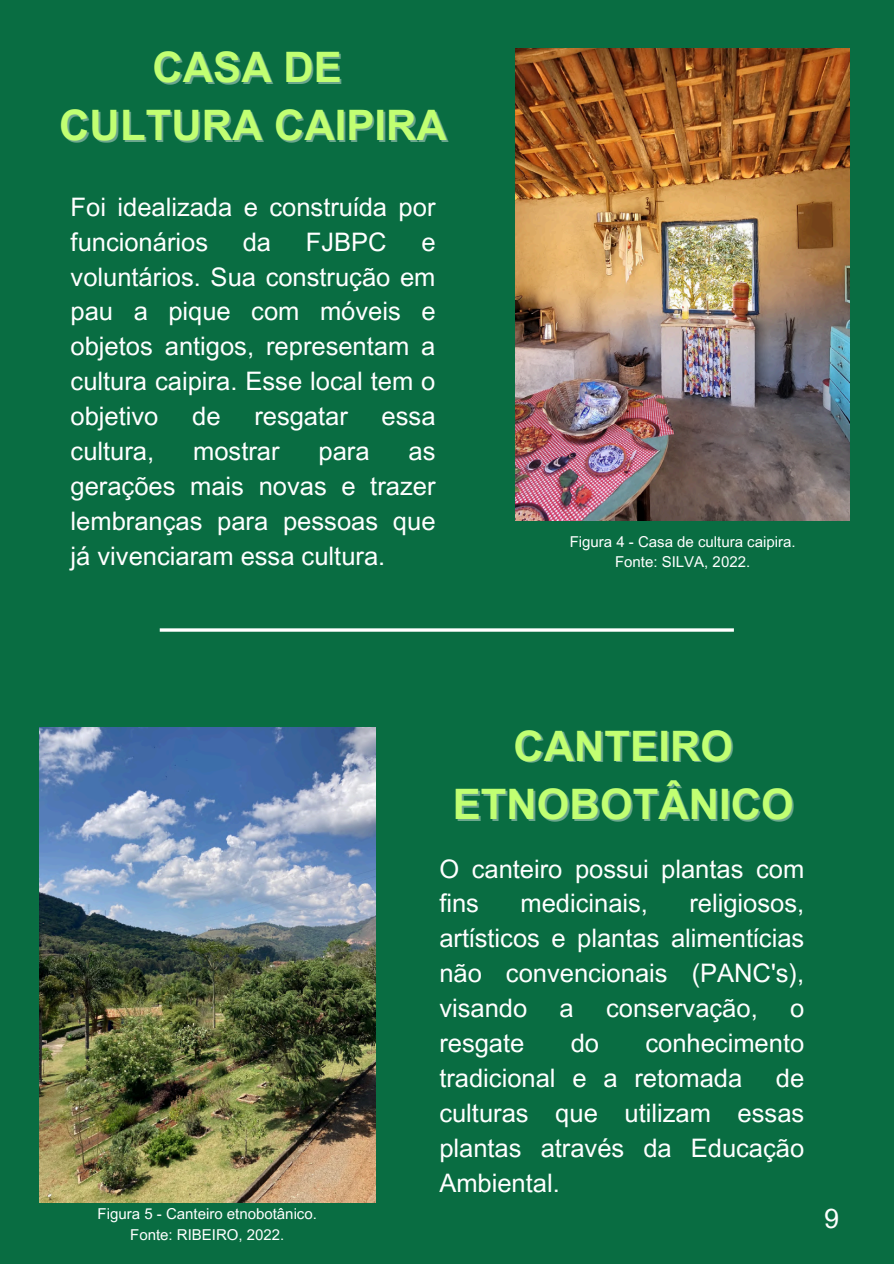
<style>
.page{position:relative;width:894px;height:1264px;background:#fff}
.page>*{position:absolute;margin:0;border:0;box-sizing:border-box;transform-origin:0 0}
.t1{font:700 42px "Arial MT Pro";color:#c1ff72}
.t2{font:27px "Arial MT Pro";color:#fff}
.t3{font:25.5px/34.8px "Arial MT Pro";color:#fff;text-align:justify}
.t4{font:15px "Arial MT Pro";color:#fff}
</style>
<div class="page">
<div style="left:0;top:0;width:893px;height:1263px;background:#096d42"></div>
<hr style="left:160px;top:628px;width:573px;height:3px;background:#fff">
<img style="left:515px;top:49px;width:333px;height:471px">
<img style="left:40px;top:727px;width:335px;height:475px">
<p class="t1" style="left:153px;top:51px;width:190px">CASA DE</p>
<p class="t1" style="left:59px;top:110px;width:389px">CULTURA CAIPIRA</p>
<p class="t3" style="left:71px;top:193px;width:366px">Foi idealizada e construída por funcionários</p>
<p class="t3" style="left:243px;top:227px;width:30px">da</p>
<p class="t3" style="left:306px;top:227px;width:82px">FJBPC</p>
<p class="t3" style="left:71px;top:227px;width:366px;text-indent:350px">e voluntários. Sua construção em pau a pique com móveis e objetos antigos, representam a cultura caipira. Esse local tem o objetivo</p>
<p class="t3" style="left:192px;top:402px;width:30px">de</p>
<p class="t3" style="left:254px;top:402px;width:95px">resgatar</p>
<p class="t3" style="left:381px;top:402px;width:55px">essa</p>
<p class="t3" style="left:71px;top:437px;width:85px">cultura,</p>
<p class="t3" style="left:193px;top:437px;width:88px">mostrar</p>
<p class="t3" style="left:318px;top:437px;width:53px">para</p>
<p class="t3" style="left:71px;top:437px;width:366px;text-indent:338px">as gerações mais novas e trazer lembranças para pessoas que já vivenciaram essa cultura.</p>
<p class="t4" style="left:569px;top:536px;width:227px">Figura 4 - Casa de cultura caipira.</p>
<h1 class="t4" style="left:615px;top:556px;width:137px">Fonte: SILVA, 2022.</h1>
<h2 class="t4" style="left:98px;top:1208px;width:221px">Figura 5 - Canteiro etnobotânico.</h2>
<p class="t4" style="left:130px;top:1228px;width:156px">Fonte: RIBEIRO, 2022.</p>
<p class="t1" style="left:513px;top:730px;width:221px">CANTEIRO</p>
<p class="t1" style="left:453px;top:788px;width:342px">ETNOBOTÂNICO</p>
<p class="t3" style="left:439px;top:854px;width:366px">O canteiro possui plantas com fins</p>
<p class="t3" style="left:439px;top:889px;width:366px;text-indent:250px">religiosos, artísticos e plantas alimentícias não convencionais (PANC's), visando</p>
<p class="t3" style="left:520px;top:889px;width:129px">medicinais,</p>
<p class="t3" style="left:559px;top:993px;width:16px">a</p>
<p class="t3" style="left:606px;top:993px;width:153px">conservação,</p>
<p class="t3" style="left:789px;top:993px;width:16px">o</p>
<p class="t3" style="left:439px;top:1028px;width:366px;text-indent:206px">conhecimento tradicional e a retomada</p>
<p class="t3" style="left:439px;top:1028px;width:87px">resgate</p>
<p class="t3" style="left:570px;top:1028px;width:30px">do</p>
<p class="t3" style="left:439px;top:1063px;width:366px;text-indent:336px">de culturas que utilizam essas plantas através da Educação Ambiental.</p>
<p class="t2" style="left:824px;top:1208px;width:17px">9</p>
</div>
